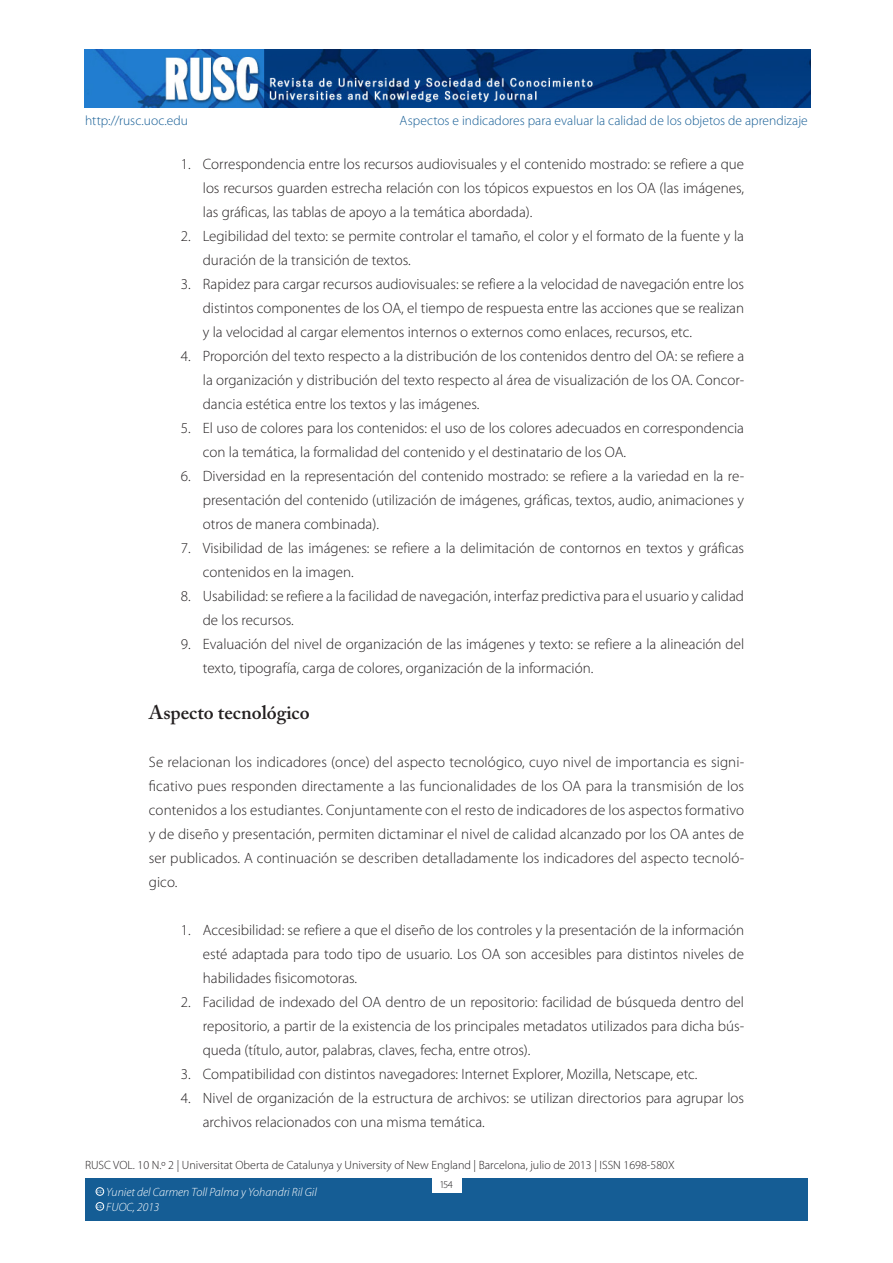
<style>
.page{position:relative;width:893px;height:1263px;background:#fff}
.page>*{position:absolute;margin:0;border:0;box-sizing:border-box;transform-origin:0 0}
._02_SUBTITOL{font:600 19.5px "Adobe Caslon Pro";color:#231f20}
._04_Texte_general_se{font:300 15px/24px "Myriad Pro";color:#231f20;text-align:justify}
.t1{font:300 13.5px "Myriad Pro";color:#155d95}
.t2{font:300 12px "Myriad Pro";color:#231f20}
.t3{font:italic 300 12px/15px "Myriad Pro";color:#fff}
.t4{font:300 10.5px "Myriad Pro";color:#231f20}
.t5{font:600 3.9px "Adobe Caslon Pro";color:#fff}
</style>
<div class="page">
<div style="left:85px;top:1178px;width:723px;height:42px;background:#155d95"></div>
<div style="left:432px;top:1176px;width:29px;height:17px;background:#fff"></div>
<img style="left:85px;top:50px;width:725px;height:57px">
<div style="left:96px;top:1187px;width:8px;height:8px;border:1px solid #fff;border-radius:50%"></div>
<div style="left:96px;top:1202px;width:8px;height:8px;border:1px solid #fff;border-radius:50%"></div>
<p class="t1" style="left:85px;top:112px;width:105px">http://rusc.uoc.edu</p>
<p class="t1" style="left:400px;top:112px;width:410px">Aspectos e indicadores para evaluar la calidad de los objetos de aprendizaje</p>
<p class="_04_Texte_general_se" style="left:203px;top:151px;width:543px;text-indent:-22px">1. Correspondencia entre los recursos audiovisuales y el contenido mostrado: se refiere a que los recursos guarden estrecha relación con los tópicos expuestos en los OA (las imágenes, las gráficas, las tablas de apoyo a la temática abordada).</p>
<p class="_04_Texte_general_se" style="left:203px;top:223px;width:543px;text-indent:-22px">2. Legibilidad del texto: se permite controlar el tamaño, el color y el formato de la fuente y la duración de la transición de textos.</p>
<p class="_04_Texte_general_se" style="left:203px;top:271px;width:543px;text-indent:-22px">3. Rapidez para cargar recursos audiovisuales: se refiere a la velocidad de navegación entre los distintos componentes de los OA, el tiempo de respuesta entre las acciones que se realizan y la velocidad al cargar elementos internos o externos como enlaces, recursos, etc.</p>
<p class="_04_Texte_general_se" style="left:203px;top:343px;width:543px;text-indent:-22px">4. Proporción del texto respecto a la distribución de los contenidos dentro del OA: se refiere a la organización y distribución del texto respecto al área de visualización de los OA. Concor&shy;dancia estética entre los textos y las imágenes.</p>
<p class="_04_Texte_general_se" style="left:203px;top:415px;width:543px;text-indent:-22px">5. El uso de colores para los contenidos: el uso de los colores adecuados en correspondencia con la temática, la formalidad del contenido y el destinatario de los OA.</p>
<p class="_04_Texte_general_se" style="left:203px;top:463px;width:543px;text-indent:-22px">6. Diversidad en la representación del contenido mostrado: se refiere a la variedad en la re&shy;presentación del contenido (utilización de imágenes, gráficas, textos, audio, animaciones y otros de manera combinada).</p>
<p class="_04_Texte_general_se" style="left:203px;top:535px;width:543px;text-indent:-22px">7. Visibilidad de las imágenes: se refiere a la delimitación de contornos en textos y gráficas contenidos en la imagen.</p>
<p class="_04_Texte_general_se" style="left:203px;top:583px;width:543px;text-indent:-22px">8. Usabilidad: se refiere a la facilidad de navegación, interfaz predictiva para el usuario y calidad de los recursos.</p>
<p class="_04_Texte_general_se" style="left:203px;top:631px;width:543px;text-indent:-22px">9. Evaluación del nivel de organización de las imágenes y texto: se refiere a la alineación del texto, tipografía, carga de colores, organización de la información.</p>
<p class="_02_SUBTITOL" style="left:149px;top:701px;width:162px">Aspecto tecnológico</p>
<p class="_04_Texte_general_se" style="left:149px;top:750px;width:597px">Se relacionan los indicadores (once) del aspecto tecnológico, cuyo nivel de importancia es signi&shy;ficativo pues responden directamente a las funcionalidades de los OA para la transmisión de los contenidos a los estudiantes. Conjuntamente con el resto de indicadores de los aspectos formativo y de diseño y presentación, permiten dictaminar el nivel de calidad alcanzado por los OA antes de ser publicados. A continuación se describen detalladamente los indicadores del aspecto tecnoló&shy;gico.</p>
<p class="_04_Texte_general_se" style="left:203px;top:918px;width:543px;text-indent:-22px">1. Accesibilidad: se refiere a que el diseño de los controles y la presentación de la información esté adaptada para todo tipo de usuario. Los OA son accesibles para distintos niveles de habilidades fisicomotoras.</p>
<p class="_04_Texte_general_se" style="left:203px;top:990px;width:543px;text-indent:-22px">2. Facilidad de indexado del OA dentro de un repositorio: facilidad de búsqueda dentro del repositorio, a partir de la existencia de los principales metadatos utilizados para dicha bús&shy;queda (título, autor, palabras, claves, fecha, entre otros).</p>
<p class="_04_Texte_general_se" style="left:181px;top:1062px;width:518px">3. Compatibilidad con distintos navegadores: Internet Explorer, Mozilla, Netscape, etc.</p>
<p class="_04_Texte_general_se" style="left:203px;top:1086px;width:543px;text-indent:-22px">4. Nivel de organización de la estructura de archivos: se utilizan directorios para agrupar los archivos relacionados con una misma temática.</p>
<p class="t2" style="left:85px;top:1158px;width:591px">RUSC VOL. 10 N.º 2 | Universitat Oberta de Catalunya y University of New England | Barcelona, julio de 2013 | ISSN 1698-580X</p>
<p class="t3" style="left:106px;top:1184px;width:212px">Yuniet del Carmen Toll Palma y Yohandri Ril Gil<br>FUOC, 2013</p>
<p class="t5" style="left:97px;top:1189px;width:7px">CC</p>
<p class="t5" style="left:97px;top:1204px;width:7px">CC</p>
<p class="t4" style="left:440px;top:1178px;width:14px">154</p>
</div>
